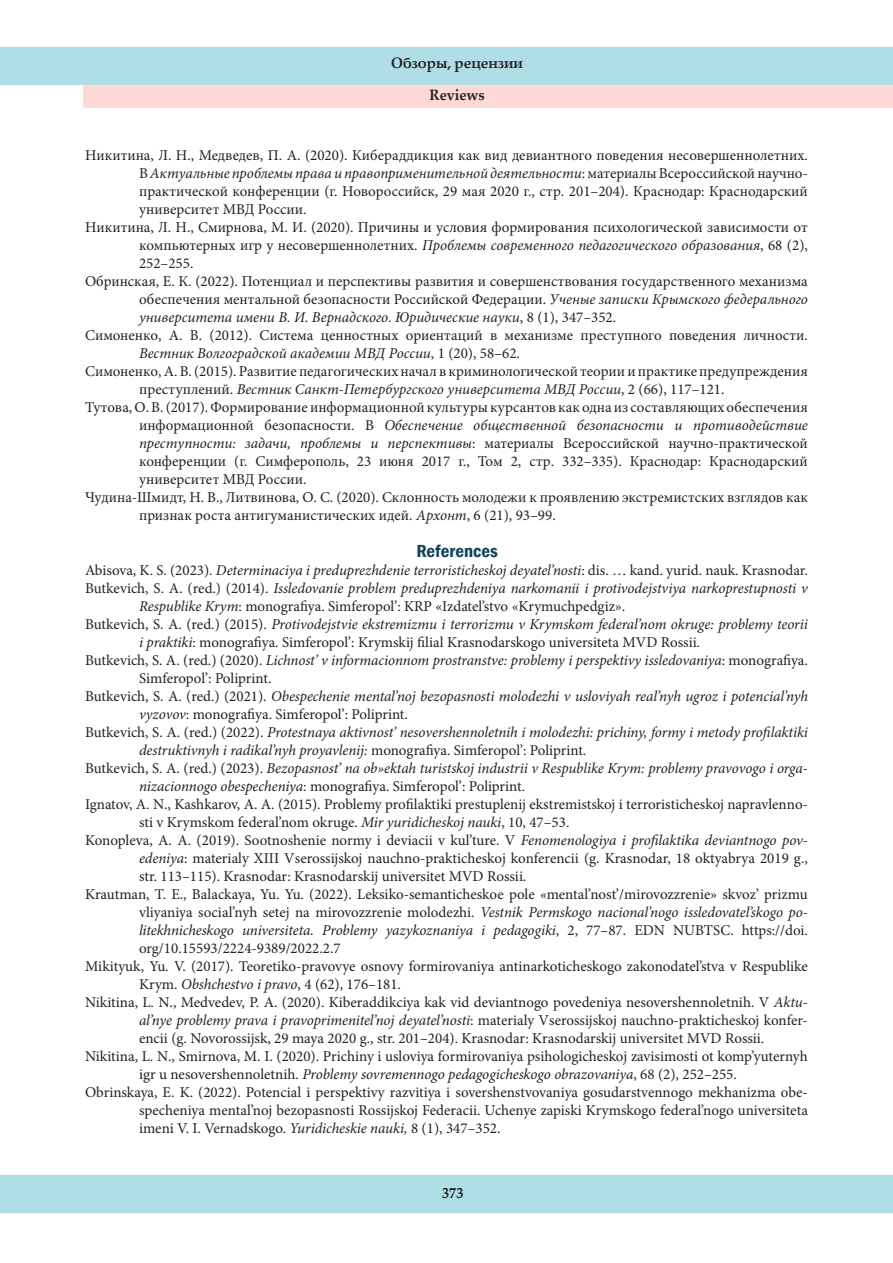
<style>
.page{position:relative;width:893px;height:1263px;background:#fff}
.page>*{position:absolute;margin:0;border:0;box-sizing:border-box;transform-origin:0 0}
.t1{font:600 condensed 18px "Franklin Gothic";color:#14435d;scale:1.05 1}
.список_литературы{font:15px/18px "Minion Pro";color:#231f20;text-align:justify}
.список_литературы-2{font:italic 15px/18px "Minion Pro";letter-spacing:-.01em;color:#231f20}
.t2{font:700 15px "Palatino Linotype";color:#231f20;scale:.95 1}
.s1{font-style:italic}
.s2{font-style:normal}
</style>
<div class="page">
<div style="left:0;top:48px;width:893px;height:37px;background:#afdee6"></div>
<div style="left:0;top:1175px;width:893px;height:38px;background:#afdee6"></div>
<div style="left:83px;top:86px;width:810px;height:22px;background:#ffd9d5"></div>
<p class="t2" style="left:391px;top:52px;width:140px">Обзоры, рецензии</p>
<p class="t2" style="left:429px;top:84px;width:60px">Reviews</p>
<p class="список_литературы" style="left:139px;top:146px;width:670px;text-indent:-54px">Никитина, Л. Н., Медведев, П. А. (2020). Кибераддикция как вид девиантного поведения несовершеннолетних.<br>В <span class="s1">Актуальные проблемы права и правоприменительной деятельности</span>: материалы Всероссийской научно&shy;практической конференции (г. Новороссийск, 29 мая 2020 г., стр. 201–204). Краснодар: Краснодарский университет МВД России.</p>
<p class="список_литературы" style="left:139px;top:218px;width:670px;text-indent:-54px">Никитина, Л. Н., Смирнова, М. И. (2020). Причины и условия формирования психологической зависимости от компьютерных игр у несовершеннолетних. <span class="s1">Проблемы современного педагогического образования</span>, 68 (2), 252–255.</p>
<p class="список_литературы" style="left:139px;top:272px;width:670px;text-indent:-54px">Обринская, Е. К. (2022). Потенциал и перспективы развития и совершенствования государственного механизма обеспечения ментальной безопасности Российской Федерации. <span class="s1">Ученые записки Крымского федерального университета имени В. И. Вернадского. Юридические науки</span>, 8 (1), 347–352.</p>
<p class="список_литературы" style="left:139px;top:326px;width:670px;text-indent:-54px">Симоненко, А. В. (2012). Система ценностных ориентаций в механизме преступного поведения личности.<br><span class="s1">Вестник Волгоградской академии МВД России</span>, 1 (20), 58–62.</p>
<p class="список_литературы" style="left:139px;top:362px;width:670px;text-indent:-54px">Симоненко, А. В. (2015). Развитие педагогических начал в криминологической теории и практике предупреждения преступлений. <span class="s1">Вестник Санкт-Петербургского университета МВД России</span>, 2 (66), 117–121.</p>
<p class="список_литературы" style="left:139px;top:398px;width:670px;text-indent:-54px">Тутова, О. В. (2017). Формирование информационной культуры курсантов как одна из составляющих обеспечения информационной безопасности. В <span class="s1">Обеспечение общественной безопасности и противодействие преступности: задачи, проблемы и перспективы</span>: материалы Всероссийской научно-практической конференции (г. Симферополь, 23 июня 2017 г., Том 2, стр. 332–335). Краснодар: Краснодарский университет МВД России.</p>
<p class="список_литературы" style="left:139px;top:488px;width:670px;text-indent:-54px">Чудина-Шмидт, Н. В., Литвинова, О. С. (2020). Склонность молодежи к проявлению экстремистских взглядов как признак роста антигуманистических идей. <span class="s1">Архонт</span>, 6 (21), 93–99.</p>
<p class="t1" style="left:416px;top:539px;width:79px">References</p>
<p class="список_литературы-2" style="left:85px;top:561px;width:724px"><span class="s2">Abisova, K. S. (2023).</span> Determinaciya i preduprezhdenie terroristicheskoj deyatel’nosti<span class="s2">: dis. … kand. yurid. nauk. Krasnodar.</span></p>
<p class="список_литературы-2" style="left:139px;top:579px;width:670px;text-indent:-54px"><span class="s2">Butkevich, S. A. (red.) (2014).</span> Issledovanie problem preduprezhdeniya narkomanii i protivodejstviya narkoprestupnosti v<br>Respublike Krym<span class="s2">: monografiya. Simferopol’: KRP «Izdatel’stvo «Krymuchpedgiz».</span></p>
<p class="список_литературы" style="left:139px;top:616px;width:670px;text-indent:-54px">Butkevich, S. A. (red.) (2015). <span class="s1">Protivodejstvie ekstremizmu i terrorizmu v Krymskom federal’nom okruge: problemy teorii i praktiki</span>: monografiya. Simferopol’: Krymskij filial Krasnodarskogo universiteta MVD Rossii.</p>
<p class="список_литературы-2" style="left:139px;top:651px;width:670px;text-indent:-54px"><span class="s2">Butkevich, S. A. (red.) (2020).</span> Lichnost’ v informacionnom prostranstve: problemy i perspektivy issledovaniya<span class="s2">: monografiya.<br>Simferopol’: Poliprint.</span></p>
<p class="список_литературы-2" style="left:139px;top:687px;width:670px;text-indent:-54px"><span class="s2">Butkevich, S. A. (red.) (2021).</span> Obespechenie mental’noj bezopasnosti molodezhi v usloviyah real’nyh ugroz i potencial’nyh vyzovov<span class="s2">: monografiya. Simferopol’: Poliprint.</span></p>
<p class="список_литературы-2" style="left:139px;top:723px;width:670px;text-indent:-54px"><span class="s2">Butkevich, S. A. (red.) (2022).</span> Protestnaya aktivnost’ nesovershennoletnih i molodezhi: prichiny, formy i metody profilaktiki destruktivnyh i radikal’nyh proyavlenij: <span class="s2">monografiya. Simferopol’: Poliprint.</span></p>
<p class="список_литературы-2" style="left:139px;top:759px;width:670px;text-indent:-54px"><span class="s2">Butkevich, S. A. (red.) (2023).</span> Bezopasnost’ na ob»ektah turistskoj industrii v Respublike Krym: problemy pravovogo i orga&shy;nizacionnogo obespecheniya<span class="s2">: monografiya. Simferopol’: Poliprint.</span></p>
<p class="список_литературы" style="left:139px;top:796px;width:670px;text-indent:-54px">Ignatov, A. N., Kashkarov, A. A. (2015). Problemy profilaktiki prestuplenij ekstremistskoj i terroristicheskoj napravlenno&shy;sti v Krymskom federal’nom okruge. <span class="s1">Mir yuridicheskoj nauki</span>, 10, 47–53.</p>
<p class="список_литературы" style="left:139px;top:832px;width:670px;text-indent:-54px">Konopleva, A. A. (2019). Sootnoshenie normy i deviacii v kul’ture. V <span class="s1">Fenomenologiya i profilaktika deviantnogo pov&shy;edeniya</span>: materialy XIII Vserossijskoj nauchno-prakticheskoj konferencii (g. Krasnodar, 18 oktyabrya 2019 g., str. 113–115). Krasnodar: Krasnodarskij universitet MVD Rossii.</p>
<p class="список_литературы" style="left:139px;top:886px;width:670px;text-indent:-54px">Krautman, T. E., Balackaya, Yu. Yu. (2022). Leksiko-semanticheskoe pole «mental’nost’/mirovozzrenie» skvoz’ prizmu vliyaniya social’nyh setej na mirovozzrenie molodezhi. <span class="s1">Vestnik Permskogo nacional’nogo issledovatel’skogo po&shy;litekhnicheskogo universiteta. Problemy yazykoznaniya i pedagogiki</span>, 2, 77–87. EDN NUBTSC. https://doi. org/10.15593/2224-9389/2022.2.7</p>
<p class="список_литературы" style="left:139px;top:958px;width:670px;text-indent:-54px">Mikityuk, Yu. V. (2017). Teoretiko-pravovye osnovy formirovaniya antinarkoticheskogo zakonodatel’stva v Respublike<br>Krym. <span class="s1">Obshchestvo i pravo</span>, 4 (62), 176–181.</p>
<p class="список_литературы" style="left:139px;top:994px;width:670px;text-indent:-54px">Nikitina, L. N., Medvedev, P. A. (2020). Kiberaddikciya kak vid deviantnogo povedeniya nesovershennoletnih. V <span class="s1">Aktu&shy;al’nye problemy prava i pravoprimenitel’noj deyatel’nosti</span>: materialy Vserossijskoj nauchno-prakticheskoj konfer&shy;encii (g. Novorossijsk, 29 maya 2020 g., str. 201–204). Krasnodar: Krasnodarskij universitet MVD Rossii.</p>
<p class="список_литературы" style="left:139px;top:1048px;width:670px;text-indent:-54px">Nikitina, L. N., Smirnova, M. I. (2020). Prichiny i usloviya formirovaniya psihologicheskoj zavisimosti ot komp’yuternyh igr u nesovershennoletnih. <span class="s1">Problemy sovremennogo pedagogicheskogo obrazovaniya</span>, 68 (2), 252–255.</p>
<p class="список_литературы" style="left:139px;top:1084px;width:670px;text-indent:-54px">Obrinskaya, E. K. (2022). Potencial i perspektivy razvitiya i sovershenstvovaniya gosudarstvennogo mekhanizma obe&shy;specheniya mental’noj bezopasnosti Rossijskoj Federacii. Uchenye zapiski Krymskogo federal’nogo universiteta imeni V. I. Vernadskogo. <span class="s1">Yuridicheskie nauki,</span> 8 (1), 347–352.</p>
<p class="t2" style="left:442px;top:1182px;width:24px">373</p>
</div>
